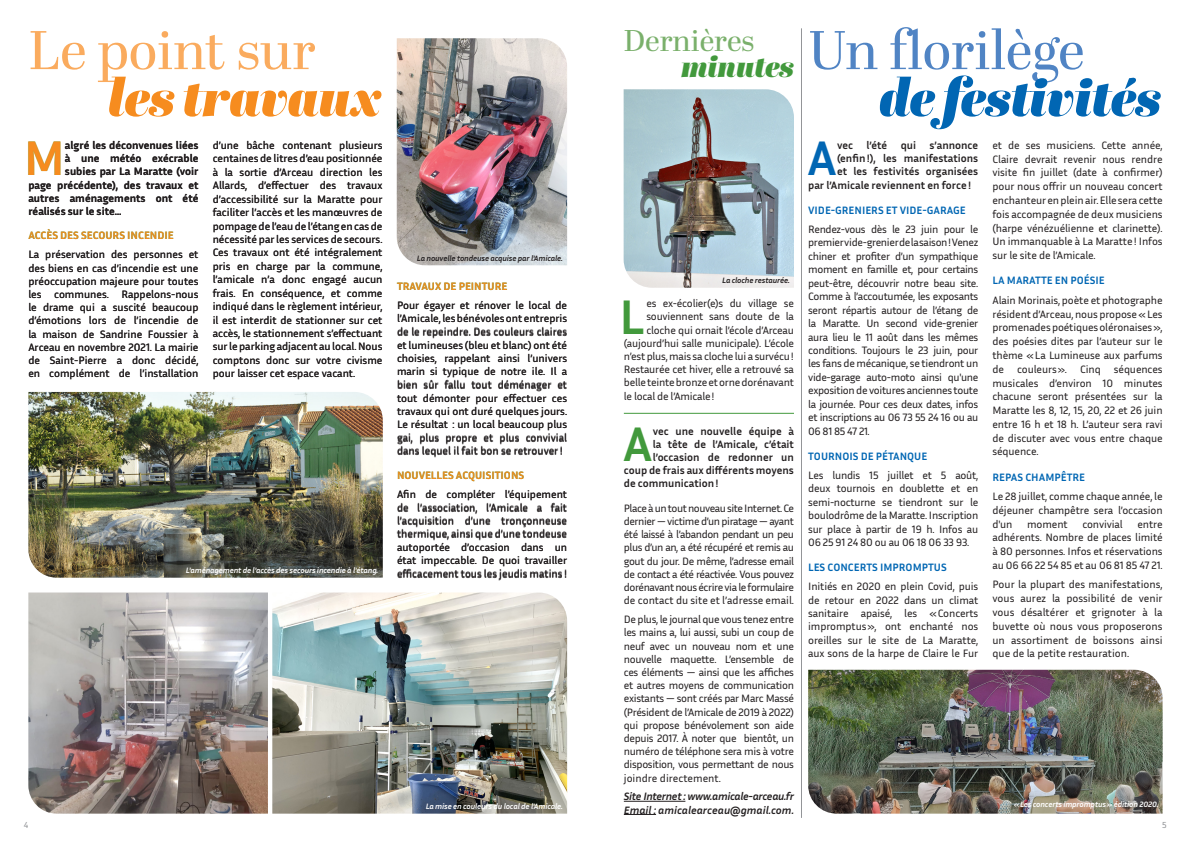
<style>
.page{position:relative;width:1191px;height:842px;background:#fff}
.page>*{position:absolute;margin:0;border:0;box-sizing:border-box;transform-origin:0 0}
.t1{font:54.3px "Abril Display";color:#5084c4}
.t2{font:54.3px "Abril Display";color:#faab5e}
.t3{font:italic 52.6px "Abril Display Bl";letter-spacing:-.005em;color:#0166b3}
.t4{font:italic 52.6px "Abril Display Bl";color:#f68c1f}
.t5{font:700 49.8px "Inria Sans";color:#42993c}
.t6{font:700 49.8px "Inria Sans";color:#f68c1f}
.t7{font:700 49.8px "Inria Sans";color:#0166b3}
.t8{font:30px "Abril Display";color:#7ab06b}
.t9{font:italic 30px "Abril Display Bl";letter-spacing:-.005em;color:#42993c}
.t10{font:11px/13.2px "Inria Sans";letter-spacing:-.01em;color:#231f20;text-align:justify}
.t11{font:700 11px "Inria Sans";color:#231f20}
.t12{font:700 11px "Inria Sans";color:#0166b3}
.t13{font:italic 700 11px/13.2px "Inria Sans";letter-spacing:-.03em;color:#231f20}
.t14{font:700 11px "Inria Sans";color:#f68c1f}
.t15{font:9px "Inria Sans";color:#939598}
.t16{font:italic 700 8px "Inria Sans";letter-spacing:-.02em;color:#fff}
.t17{font:italic 700 8px "Inria Sans";letter-spacing:-.02em;color:#231f20}
</style>
<div class="page">
<hr style="left:624px;top:413px;width:170px;height:1px;background:#42993c">
<hr style="left:624px;top:801px;width:61px;height:1px;background:#231f20">
<hr style="left:624px;top:814px;width:32px;height:1px;background:#231f20">
<img style="left:397px;top:38px;width:170px;height:227px">
<img style="left:28px;top:392px;width:355px;height:186px">
<img style="left:272px;top:592px;width:295px;height:222px">
<img style="left:28px;top:592px;width:240px;height:222px">
<img style="left:623px;top:89px;width:171px;height:199px">
<img style="left:808px;top:670px;width:354px;height:144px">
<hr style="left:801px;top:28px;width:1px;height:790px;background:#939598">
<p class="t2" style="left:28px;top:13px;width:289px">Le point sur</p>
<p class="t4" style="left:107px;top:60px;width:275px">les travaux</p>
<p class="t6" style="left:24px;top:127px;width:43px">M</p>
<p class="t11" style="left:65px;top:138px;width:135px">algré les déconvenues liées</p>
<p class="t11" style="left:65px;top:151px;width:135px">à une météo exécrable</p>
<p class="t11" style="left:65px;top:165px;width:135px">subies par La Maratte (voir</p>
<p class="t11" style="left:28px;top:178px;width:172px">page précédente), des travaux et</p>
<p class="t11" style="left:28px;top:191px;width:172px">autres aménagements ont été</p>
<p class="t11" style="left:28px;top:204px;width:95px">réalisés sur le site…</p>
<p class="t14" style="left:28px;top:229px;width:147px">ACCÈS DES SECOURS INCENDIE</p>
<p class="t10" style="left:28px;top:248px;width:172px">La préservation des personnes et des biens en cas d’incendie est une préoccupation majeure pour toutes les communes. Rappelons-nous le drame qui a suscité beaucoup d’émotions lors de l’incendie de la maison de Sandrine Foussier à Arceau en novembre 2021. La mairie de Saint-Pierre a donc décidé, en complément de l’installation</p>
<p class="t10" style="left:213px;top:138px;width:171px">d’une bâche contenant plusieurs centaines de litres d’eau positionnée à la sortie d’Arceau direction les Allards, d’effectuer des travaux d’accessibilité sur la Maratte pour faciliter l’accès et les manœuvres de pompage de l’eau de l’étang en cas de nécessité par les services de secours.<br>Ces travaux ont été intégralement pris en charge par la commune, l’amicale n’a donc engagé aucun frais. En conséquence, et comme indiqué dans le règlement intérieur, il est interdit de stationner sur cet accès, le stationnement s’effectuant sur le parking adjacent au local. Nous comptons donc sur votre civisme pour laisser cet espace vacant.</p>
<p class="t10" style="left:271px;top:179px;width:5px">f</p>
<p class="t10" style="left:338px;top:326px;width:5px">f</p>
<p class="t16" style="left:186px;top:566px;width:194px">L'aménagement de l'accès des secours incendie à l'étang.</p>
<p class="t17" style="left:417px;top:253px;width:147px">La nouvelle tondeuse acquise par l'Amicale.</p>
<p class="t14" style="left:397px;top:279px;width:112px">TRAVAUX DE PEINTURE</p>
<p class="t10" style="left:397px;top:298px;width:172px">Pour égayer et rénover le local de l’Amicale, les bénévoles ont entrepris de le repeindre. Des couleurs claires et lumineuses (bleu et blanc) ont été choisies, rappelant ainsi l’univers marin si typique de notre ile. Il a bien sûr fallu tout déménager et tout démonter pour effectuer ces travaux qui ont duré quelques jours.<br>Le résultat : un local beaucoup plus gai, plus propre et plus convivial dans lequel il fait bon se retrouver!</p>
<p class="t14" style="left:397px;top:468px;width:129px">NOUVELLES ACQUISITIONS</p>
<p class="t10" style="left:397px;top:487px;width:172px">Afin de compléter l’équipement de l’association, l’Amicale a fait l’acquisition d’une tronçonneuse thermique, ainsi que d’une tondeuse autoportée d’occasion dans un état impeccable. De quoi travailler efficacement tous les jeudis matins !</p>
<p class="t10" style="left:509px;top:391px;width:5px">f</p>
<p class="t10" style="left:402px;top:567px;width:11px">f</p>
<p class="t16" style="left:426px;top:801px;width:139px">La mise en couleurs du local de l'Amicale.</p>
<p class="t8" style="left:624px;top:20px;width:132px">Dernières</p>
<p class="t9" style="left:681px;top:45px;width:114px">minutes</p>
<p class="t17" style="left:722px;top:275px;width:69px">La cloche restaurée.</p>
<p class="t5" style="left:619px;top:285px;width:27px">L</p>
<p class="t10" style="left:646px;top:296px;width:149px">es ex-écolier(e)s du village se</p>
<p class="t10" style="left:646px;top:310px;width:149px">souviennent sans doute de la</p>
<p class="t10" style="left:646px;top:323px;width:149px">cloche qui ornait l’école d’Arceau</p>
<p class="t10" style="left:624px;top:336px;width:172px">(aujourd’hui salle municipale). L’école</p>
<p class="t10" style="left:624px;top:349px;width:172px">n’est plus, mais sa cloche lui a survécu!</p>
<p class="t10" style="left:624px;top:362px;width:172px">Restaurée cet hiver, elle a retrouvé sa</p>
<p class="t10" style="left:624px;top:376px;width:172px">belle teinte bronze et orne dorénavant</p>
<p class="t10" style="left:624px;top:389px;width:92px">le local de l’Amicale!</p>
<p class="t5" style="left:623px;top:412px;width:31px">A</p>
<p class="t11" style="left:653px;top:424px;width:143px">vec une nouvelle équipe à</p>
<p class="t11" style="left:653px;top:437px;width:143px">la tête de l’Amicale, c’était</p>
<p class="t11" style="left:653px;top:450px;width:143px">l’occasion de redonner un</p>
<p class="t11" style="left:624px;top:463px;width:172px">coup de frais aux différents moyens</p>
<p class="t11" style="left:624px;top:477px;width:96px">de communication!</p>
<p class="t10" style="left:624px;top:501px;width:172px">Place à un tout nouveau site Internet. Ce dernier — victime d’un piratage — ayant été laissé à l’abandon pendant un peu plus d’un an, a été récupéré et remis au gout du jour. De même, l’adresse email de contact a été réactivée. Vous pouvez dorénavant nous écrire via le formulaire de contact du site et l’adresse email.</p>
<p class="t10" style="left:624px;top:612px;width:172px">De plus, le journal que vous tenez entre les mains a, lui aussi, subi un coup de neuf avec un nouveau nom et une nouvelle maquette. L’ensemble de ces éléments — ainsi que les affiches et autres moyens de communication existants — sont créés par Marc Massé (Président de l’Amicale de 2019 à 2022) qui propose bénévolement son aide depuis 2017. À noter que bientôt, un numéro de téléphone sera mis à votre disposition, vous permettant de nous joindre directement.</p>
<p class="t13" style="left:624px;top:790px;width:172px">Site Internet : www.amicale-arceau.fr<br>Email : amicalearceau@gmail.com.</p>
<p class="t1" style="left:808px;top:13px;width:278px">Un florilège</p>
<p class="t3" style="left:879px;top:60px;width:283px">de festivités</p>
<p class="t7" style="left:807px;top:127px;width:31px">A</p>
<p class="t11" style="left:837px;top:138px;width:143px">vec l’été qui s’annonce</p>
<p class="t11" style="left:837px;top:151px;width:143px">(enfin!), les manifestations</p>
<p class="t11" style="left:837px;top:165px;width:143px">et les festivités organisées</p>
<p class="t11" style="left:808px;top:178px;width:165px">par l’Amicale reviennent en force!</p>
<p class="t12" style="left:808px;top:203px;width:159px">VIDE-GRENIERS ET VIDE-GARAGE</p>
<p class="t10" style="left:808px;top:222px;width:172px;line-height:13.5px">Rendez-vous dès le 23 juin pour le premier vide-grenier de la saison! Venez chiner et profiter d’un sympathique moment en famille et, pour certains peut-être, découvrir notre beau site.<br>Comme à l’accoutumée, les exposants seront répartis autour de l’étang de la Maratte. Un second vide-grenier aura lieu le 11 août dans les mêmes conditions. Toujours le 23 juin, pour les fans de mécanique, se tiendront un vide-garage auto-moto ainsi qu'une exposition de voitures anciennes toute la journée. Pour ces deux dates, infos et inscriptions au 06 73 55 24 16 ou au 06 81 85 47 21.</p>
<p class="t12" style="left:808px;top:449px;width:121px">TOURNOIS DE PÉTANQUE</p>
<p class="t10" style="left:808px;top:468px;width:172px;line-height:13.5px">Les lundis 15 juillet et 5 août, deux tournois en doublette et en semi-nocturne se tiendront sur le boulodrôme de la Maratte. Inscription sur place à partir de 19 h. Infos au 06 25 91 24 80 ou au 06 18 06 33 93.</p>
<p class="t12" style="left:808px;top:560px;width:140px">LES CONCERTS IMPROMPTUS</p>
<p class="t10" style="left:808px;top:579px;width:172px;line-height:13.5px">Initiés en 2020 en plein Covid, puis de retour en 2022 dans un climat sanitaire apaisé, les «Concerts impromptus», ont enchanté nos oreilles sur le site de La Maratte, aux sons de la harpe de Claire le Fur</p>
<p class="t10" style="left:992px;top:138px;width:172px;line-height:13.8px">et de ses musiciens. Cette année, Claire devrait revenir nous rendre visite fin juillet (date à confirmer) pour nous offrir un nouveau concert enchanteur en plein air. Elle sera cette fois accompagnée de deux musiciens (harpe vénézuélienne et clarinette).<br>Un immanquable à La Maratte! Infos sur le site de l’Amicale.</p>
<p class="t12" style="left:992px;top:274px;width:114px">LA MARATTE EN POÉSIE</p>
<p class="t10" style="left:992px;top:293px;width:172px;line-height:13.8px">Alain Morinais, poète et photographe résident d’Arceau, nous propose «Les promenades poétiques oléronaises», des poésies dites par l’auteur sur le thème «La Lumineuse aux parfums de couleurs». Cinq séquences musicales d’environ 10 minutes chacune seront présentées sur la Maratte les 8, 12, 15, 20, 22 et 26 juin entre 16 h et 18 h. L’auteur sera ravi de discuter avec vous entre chaque séquence.</p>
<p class="t12" style="left:992px;top:470px;width:94px">REPAS CHAMPÊTRE</p>
<p class="t10" style="left:992px;top:489px;width:172px;line-height:13.8px">Le 28 juillet, comme chaque année, le déjeuner champêtre sera l’occasion d'un</p>
<p class="t10" style="left:1027px;top:517px;width:42px">moment</p>
<p class="t10" style="left:1082px;top:517px;width:42px">convivial</p>
<p class="t10" style="left:992px;top:517px;width:172px;line-height:13.8px;text-indent:145px">entre adhérents. Nombre de places limité à 80 personnes. Infos et réservations au 06 66 22 54 85 et au 06 81 85 47 21.</p>
<p class="t10" style="left:992px;top:577px;width:172px;line-height:13.8px">Pour la plupart des manifestations, vous aurez la possibilité de venir vous désaltérer et grignoter à la buvette où nous vous proposerons un assortiment de boissons ainsi que de la petite restauration.</p>
<p class="t16" style="left:1013px;top:799px;width:146px">«Les concerts impromptus» édition 2020.</p>
<p class="t15" style="left:24px;top:819px;width:6px">4</p>
<p class="t15" style="left:1162px;top:819px;width:6px">5</p>
</div>
